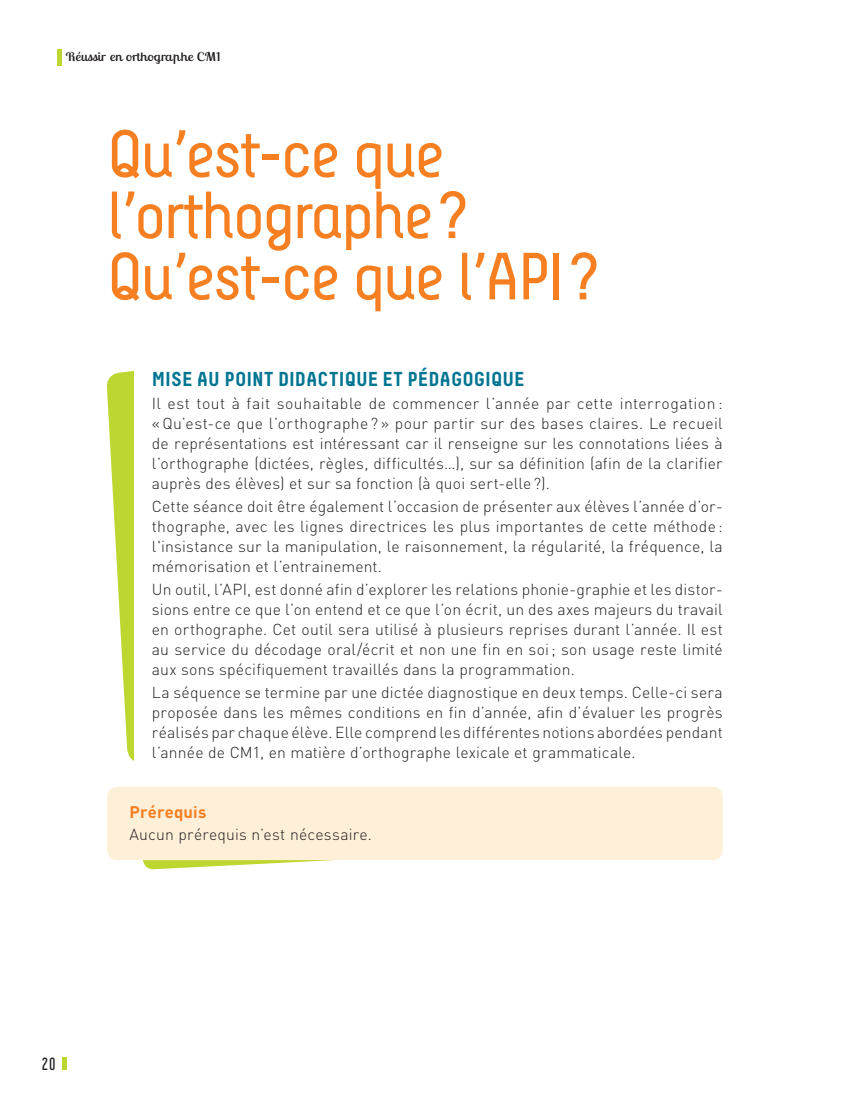
<style>
.page{position:relative;width:846px;height:1093px;background:#fff}
.page>*{position:absolute;margin:0;border:0;box-sizing:border-box;transform-origin:0 0}
.t1{font:66.5px/61.2px "Decima+";letter-spacing:-.03em;color:#f57f21}
.t2{font:700 20.12px "Decima+";color:#007592}
.t3{font:700 16.62px "DINOT";letter-spacing:.01em;color:#f57f21}
.t4{font:300 15.75px/20.1px "DINOT";letter-spacing:.01em;color:#231f20;text-align:justify}
.t5{font:15.75px "Libel Suit";color:#231f20}
.t6{font:12.25px "Lobster Two";letter-spacing:.01em;color:#231f20;scale:1.2 1}
</style>
<div class="page">
<hr style="left:58px;top:49px;width:4px;height:17px;background:#bed630">
<svg style="left:143px;top:860px;width:193px;height:10px"></svg>
<div style="left:107px;top:787px;width:615px;height:73px;background:#feefd8;border-radius:10px"></div>
<svg style="left:106px;top:371px;width:28px;height:390px"></svg>
<div style="left:62px;top:1058px;width:5px;height:12px;background:#bed630"></div>
<p class="t6" style="left:66px;top:48px;width:130px">Réussir en orthographe CM1</p>
<h1 class="t1" style="left:107px;top:123px;width:494px">Qu’est-ce que l’orthographe?<br>Qu’est-ce que l’API?</h1>
<p class="t2" style="left:152px;top:367px;width:374px">MISE AU POINT DIDACTIQUE ET PÉDAGOGIQUE</p>
<p class="t4" style="left:152px;top:393px;width:572px">Il est tout à fait souhaitable de commencer l’année par cette interrogation : «Qu’est-ce que l’orthographe ? » pour partir sur des bases claires. Le recueil de représentations est intéressant car il renseigne sur les connotations liées à l’orthographe (dictées, règles, difficultés…), sur sa définition (afin de la clarifier auprès des élèves) et sur sa fonction (à quoi sert-elle?).</p>
<p class="t4" style="left:152px;top:496px;width:572px">Cette séance doit être également l’occasion de présenter aux élèves l’année d’or&shy;thographe, avec les lignes directrices les plus importantes de cette méthode : l'insistance sur la manipulation, le raisonnement, la régularité, la fréquence, la mémorisation et l’entrainement.</p>
<p class="t4" style="left:152px;top:579px;width:572px">Un outil, l’API, est donné afin d’explorer les relations phonie-graphie et les distor&shy;sions entre ce que l’on entend et ce que l’on écrit, un des axes majeurs du travail en orthographe. Cet outil sera utilisé à plusieurs reprises durant l’année. Il est au service du décodage oral/écrit et non une fin en soi; son usage reste limité aux sons spécifiquement travaillés dans la programmation.</p>
<p class="t4" style="left:152px;top:682px;width:572px">La séquence se termine par une dictée diagnostique en deux temps. Celle-ci sera proposée dans les mêmes conditions en fin d’année, afin d’évaluer les progrès réalisés par chaque élève. Elle comprend les différentes notions abordées pendant l’année de CM1, en matière d’orthographe lexicale et grammaticale.</p>
<p class="t3" style="left:129px;top:801px;width:78px">Prérequis</p>
<p class="t4" style="left:129px;top:824px;width:244px">Aucun prérequis n’est nécessaire.</p>
<p class="t5" style="left:42px;top:1054px;width:15px">20</p>
</div>
